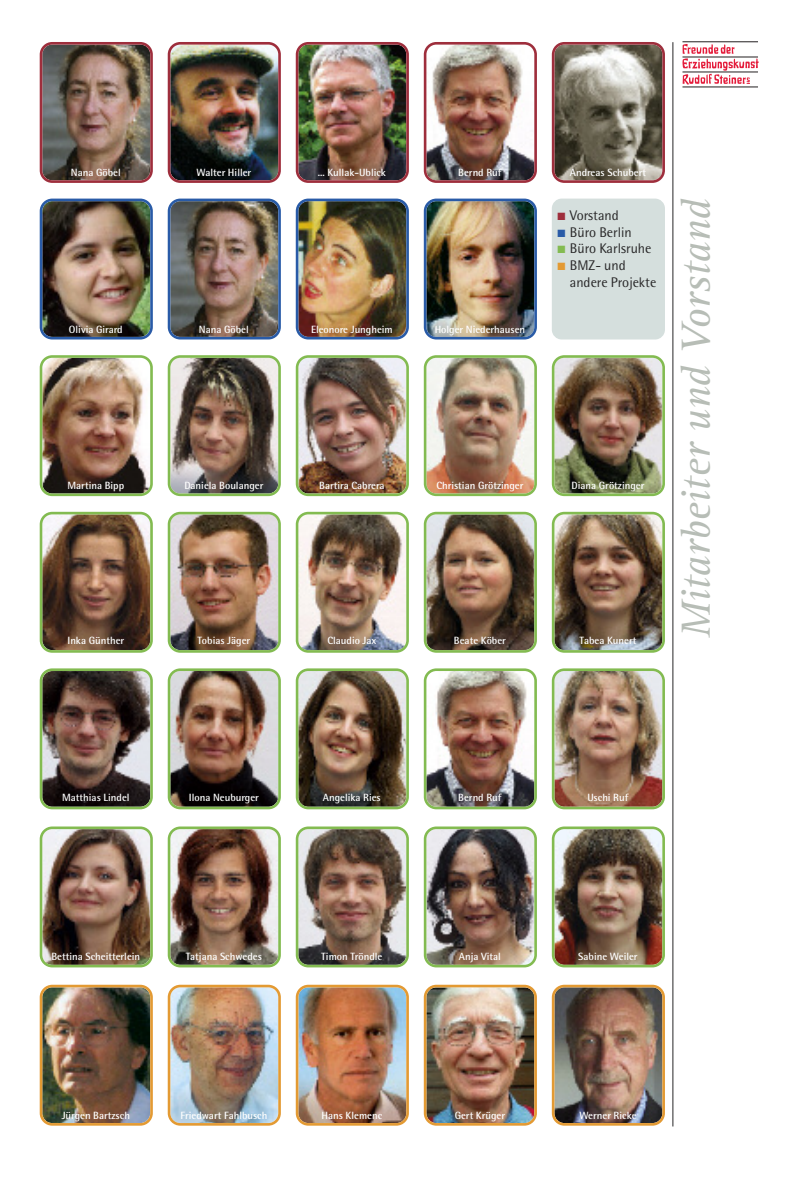
<style>
.page{position:relative;width:794px;height:1191px;background:#fff}
.page>*{position:absolute;margin:0;border:0;box-sizing:border-box;transform-origin:0 0}
.t1{font:italic 42px "Agfa Rotis Serif";color:#b7bdb6}
.t2{font:14px/16.8px "Agfa Rotis Semisans";color:#272627}
.t3{font:700 10.5px "Agfa Rotis Semisans";color:#fff}
.s1{color:#9e2e3c}
.s2{color:#295ba7}
.s3{color:#83bb51}
.s4{color:#e39a33}
</style>
<div class="page">
<svg style="left:682px;top:44px;width:77px;height:40px"></svg>
<hr style="left:682px;top:42px;width:76px;height:1px;background:#231f20">
<hr style="left:682px;top:57px;width:76px;height:1px;background:#231f20">
<hr style="left:682px;top:72px;width:76px;height:1px;background:#231f20">
<hr style="left:682px;top:87px;width:76px;height:1px;background:#231f20">
<hr style="left:672px;top:42px;width:1px;height:1084px;background:#272627">
<img style="left:40px;top:42px;width:113px;height:141px">
<img style="left:168px;top:42px;width:113px;height:141px">
<img style="left:296px;top:42px;width:113px;height:141px">
<img style="left:424px;top:42px;width:113px;height:141px">
<svg style="left:552px;top:42px;width:113px;height:141px;background:#85796d"></svg>
<img style="left:40px;top:199px;width:113px;height:140px">
<img style="left:168px;top:199px;width:113px;height:140px">
<img style="left:296px;top:199px;width:113px;height:140px">
<img style="left:424px;top:199px;width:113px;height:140px">
<div style="left:552px;top:199px;width:113px;height:140px;background:#d5dfdd;border-radius:10px"></div>
<img style="left:40px;top:355px;width:113px;height:141px">
<img style="left:168px;top:355px;width:113px;height:141px">
<img style="left:296px;top:355px;width:113px;height:141px">
<img style="left:424px;top:355px;width:113px;height:141px">
<img style="left:552px;top:355px;width:113px;height:141px">
<svg style="left:40px;top:512px;width:113px;height:140px;background:#745d45"></svg>
<img style="left:168px;top:512px;width:113px;height:140px">
<img style="left:296px;top:512px;width:113px;height:140px">
<img style="left:424px;top:512px;width:113px;height:140px">
<img style="left:552px;top:512px;width:113px;height:140px">
<img style="left:40px;top:668px;width:113px;height:141px">
<img style="left:168px;top:668px;width:113px;height:141px">
<img style="left:296px;top:668px;width:113px;height:141px">
<img style="left:424px;top:668px;width:113px;height:141px">
<img style="left:552px;top:668px;width:113px;height:141px">
<img style="left:40px;top:826px;width:113px;height:141px">
<img style="left:168px;top:826px;width:113px;height:141px">
<img style="left:296px;top:826px;width:113px;height:141px">
<img style="left:424px;top:826px;width:113px;height:141px">
<img style="left:552px;top:826px;width:113px;height:141px">
<img style="left:40px;top:984px;width:113px;height:141px">
<img style="left:168px;top:984px;width:113px;height:141px">
<img style="left:296px;top:984px;width:113px;height:141px">
<img style="left:424px;top:984px;width:113px;height:141px">
<img style="left:552px;top:984px;width:113px;height:141px">
<p class="t3" style="left:71px;top:169px;width:51px">Nana Göbel</p>
<p class="t3" style="left:196px;top:169px;width:56px">Walter Hiller</p>
<p class="t3" style="left:318px;top:169px;width:70px">... Kullak-Ublick</p>
<p class="t3" style="left:458px;top:169px;width:45px">Bernd Ruf</p>
<p class="t3" style="left:570px;top:169px;width:78px">Andreas Schubert</p>
<p class="t3" style="left:69px;top:326px;width:55px">Olivia Girard</p>
<p class="t3" style="left:199px;top:326px;width:51px">Nana Göbel</p>
<p class="t3" style="left:311px;top:326px;width:83px">Eleonore Jungheim</p>
<p class="t3" style="left:435px;top:326px;width:92px">Holger Niederhausen</p>
<h2 class="t2" style="left:557px;top:208px;width:63px"><span class="s1">■</span> Vorstand</h2>
<h2 class="t2" style="left:557px;top:225px;width:76px"><span class="s2">■</span> Büro Berlin</h2>
<h2 class="t2" style="left:557px;top:242px;width:95px"><span class="s3">■</span> Büro Karlsruhe</h2>
<h2 class="t2" style="left:570px;top:258px;width:88px;text-indent:-12px"><span class="s4">■</span> BMZ- und andere Projekte</h2>
<p class="t3" style="left:67px;top:481px;width:58px">Martina Bipp</p>
<p class="t3" style="left:184px;top:481px;width:80px">Daniela Boulanger</p>
<p class="t3" style="left:319px;top:481px;width:67px">Bartira Cabrera</p>
<p class="t3" style="left:436px;top:481px;width:89px">Christian Grötzinger</p>
<p class="t3" style="left:571px;top:481px;width:74px">Diana Grötzinger</p>
<p class="t3" style="left:67px;top:637px;width:58px">Inka Günther</p>
<p class="t3" style="left:197px;top:637px;width:54px">Tobias Jäger</p>
<p class="t3" style="left:327px;top:637px;width:51px">Claudio Jax</p>
<p class="t3" style="left:454px;top:637px;width:53px">Beate Köber</p>
<p class="t3" style="left:579px;top:637px;width:58px">Tabea Kunert</p>
<h1 class="t1" style="left:682px;top:638px;width:441px;rotate:-90deg">Mitarbeiter und Vorstand</h1>
<p class="t3" style="left:62px;top:794px;width:69px">Matthias Lindel</p>
<p class="t3" style="left:189px;top:794px;width:72px">Ilona Neuburger</p>
<p class="t3" style="left:323px;top:794px;width:59px">Angelika Ries</p>
<p class="t3" style="left:458px;top:794px;width:45px">Bernd Ruf</p>
<p class="t3" style="left:587px;top:794px;width:43px">Uschi Ruf</p>
<p class="t3" style="left:51px;top:952px;width:90px">Bettina Scheitterlein</p>
<p class="t3" style="left:186px;top:952px;width:78px">Tatjana Schwedes</p>
<p class="t3" style="left:321px;top:952px;width:63px">Timon Tröndle</p>
<p class="t3" style="left:459px;top:952px;width:44px">Anja Vital</p>
<p class="t3" style="left:578px;top:952px;width:61px">Sabine Weiler</p>
<p class="t3" style="left:62px;top:1111px;width:70px">Jürgen Bartzsch</p>
<p class="t3" style="left:180px;top:1111px;width:88px">Friedwart Fahlbusch</p>
<p class="t3" style="left:322px;top:1111px;width:62px">Hans Klemenc</p>
<p class="t3" style="left:455px;top:1111px;width:52px">Gert Krüger</p>
<p class="t3" style="left:579px;top:1111px;width:59px">Werner Ricke</p>
</div>
